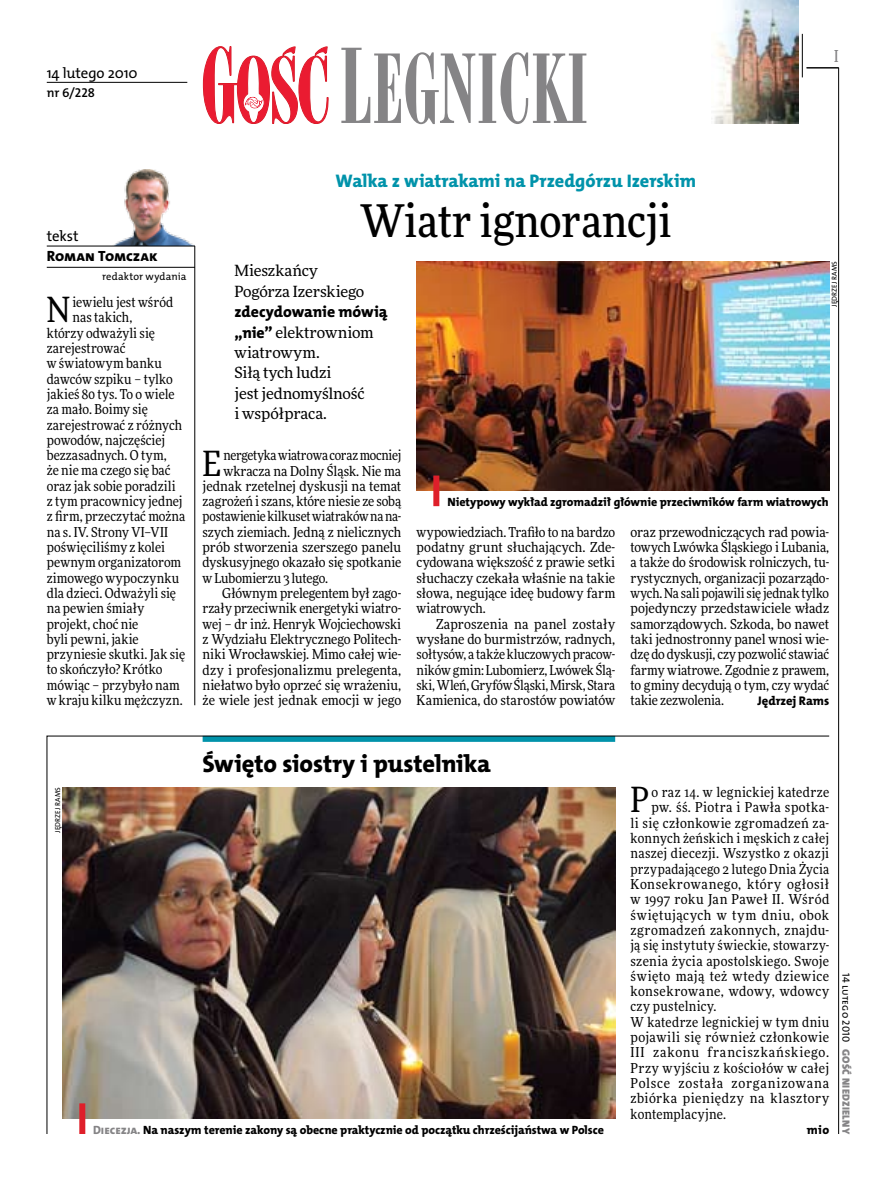
<style>
.page{position:relative;width:893px;height:1191px;background:#fff}
.page>*{position:absolute;margin:0;border:0;box-sizing:border-box;transform-origin:0 0}
.t1{font:500 45px "Freeday Narrow";color:#000}
.t2{font:34.8px "Freeday Narrow News";color:#000}
.t3{font:24.45px "The Mix HP8 Ex Bld";letter-spacing:.005em;color:#000}
.t4{font:18.3px "The Mix HP8 Ex Bld";letter-spacing:.005em;color:#0093aa}
.t5{font:500 16.5px "Freeday Narrow";color:#858486;scale:.9 1}
.t6{font:15.75px "The Mix HP8 Ex Bld";letter-spacing:.005em;color:#000}
.t7{font:15.45px/20.4px "Freeday News";letter-spacing:-.01em;color:#000}
.t8{font:14.85px "The Mix HP5 Plain";color:#000}
.t9{font:14.85px "The Mix HP8 Ex Bld";letter-spacing:-.005em;color:#000}
.t10{font:13.65px/15.3px "Freeday Narrow News";letter-spacing:.01em;color:#000;text-align:justify}
.t11{font:13.65px "Freeday Narrow News";letter-spacing:.03em;color:#000}
.t12{font:13.65px "Freeday Narrow News";letter-spacing:-.01em;color:#000}
.t13{font:13.65px "Freeday Narrow News";letter-spacing:.035em;color:#000}
.t14{font:13.65px "Freeday Narrow News";letter-spacing:-.015em;color:#000}
.t15{font:13.65px "Freeday Narrow News";letter-spacing:-.02em;color:#000}
.t16{font:13.65px "Freeday Narrow News";letter-spacing:.04em;color:#000}
.t17{font:13.65px "Freeday Narrow News";letter-spacing:.06em;color:#000}
.t18{font:13.65px "Freeday Narrow News";letter-spacing:.055em;color:#000}
.t19{font:13.65px "Freeday Narrow News";letter-spacing:.045em;color:#000}
.t20{font:12.9px "The Mix HP6 Se Bld";color:#000}
.t21{font:12.6px "The Mix HP8 Ex Bld";letter-spacing:-.005em;color:#000}
.t22{font:12.3px "The Mix HP8 Ex Bld";color:#000}
.t23{font:12px "The Mix HP8 Ex Bld";letter-spacing:-.005em;color:#000}
.t24{font:10.5px "The Mix HP5 Plain";letter-spacing:.01em;color:#000}
.t25{font:10.5px "The Mix HP9 Blk";letter-spacing:.025em;color:#858486}
.t26{font:7.2px "The Mix HP5 Plain";letter-spacing:.015em;color:#000}
.s1{font-family:"The Mix HP8 Ex Bld";font-size:15.75px}
.s2{color:#858486}
</style>
<div class="page">
<hr style="left:838px;top:68px;width:1px;height:1066px;background:#000">
<hr style="left:802px;top:34px;width:1px;height:43px;background:#000">
<svg style="left:47px;top:735px;width:783px;height:399px"></svg>
<hr style="left:195px;top:246px;width:1px;height:459px;background:#000">
<hr style="left:806px;top:68px;width:33px;height:1px;background:#000">
<svg style="left:203px;top:46px;width:126px;height:78px"></svg>
<svg style="left:341px;top:48px;width:245px;height:76px"></svg>
<img style="left:714px;top:0;width:84px;height:123px">
<img style="left:106px;top:169px;width:89px;height:77px">
<hr style="left:47px;top:246px;width:148px;height:1px;background:#000">
<hr style="left:47px;top:267px;width:148px;height:1px;background:#000">
<hr style="left:47px;top:82px;width:140px;height:1px;background:#000">
<img style="left:62px;top:787px;width:553px;height:331px">
<div style="left:79px;top:1103px;width:6px;height:31px;background:#df1f2a"></div>
<img style="left:417px;top:261px;width:412px;height:230px">
<div style="left:433px;top:475px;width:6px;height:31px;background:#df1f2a"></div>
<p class="t8" style="left:47px;top:63px;width:92px">14 lutego 2010</p>
<p class="t20" style="left:47px;top:85px;width:50px">nr 6/228</p>
<p class="t5" style="left:834px;top:46px;width:6px">I</p>
<p class="t8" style="left:47px;top:227px;width:33px">tekst</p>
<p class="t9" style="left:47px;top:247px;width:112px">Roman Tomczak</p>
<p class="t24" style="left:102px;top:270px;width:86px">redaktor wydania</p>
<h2 class="t2" style="left:47px;top:289px;width:25px">N</h2>
<p class="t10" style="left:72px;top:294px;width:102px">iewielu jest wśród</p>
<p class="t10" style="left:72px;top:310px;width:61px">nas takich,</p>
<p class="t10" style="left:47px;top:325px;width:110px">którzy odważyli się</p>
<p class="t10" style="left:47px;top:340px;width:80px">zarejestrować</p>
<p class="t10" style="left:47px;top:356px;width:117px">w światowym banku</p>
<p class="t10" style="left:47px;top:371px;width:128px">dawców szpiku – tylko</p>
<p class="t10" style="left:47px;top:386px;width:129px">jakieś 80 tys. To o wiele</p>
<p class="t10" style="left:47px;top:401px;width:103px">za mało. Boimy się</p>
<p class="t10" style="left:47px;top:417px;width:137px">zarejestrować z różnych</p>
<p class="t10" style="left:47px;top:432px;width:120px">powodów, najczęściej</p>
<p class="t10" style="left:47px;top:447px;width:122px">bezzasadnych. O tym,</p>
<p class="t10" style="left:47px;top:463px;width:125px">że nie ma czego się bać</p>
<p class="t10" style="left:47px;top:478px;width:131px">oraz jak sobie poradzili</p>
<p class="t10" style="left:47px;top:493px;width:137px">z tym pracownicy jednej</p>
<p class="t10" style="left:47px;top:509px;width:140px">z firm, przeczytać można</p>
<p class="t10" style="left:47px;top:524px;width:123px">na s. IV. Strony VI–VII</p>
<p class="t10" style="left:47px;top:539px;width:120px">poświęciliśmy z kolei</p>
<p class="t10" style="left:47px;top:554px;width:136px">pewnym organizatorom</p>
<p class="t10" style="left:47px;top:570px;width:134px">zimowego wypoczynku</p>
<p class="t10" style="left:47px;top:585px;width:131px">dla dzieci. Odważyli się</p>
<p class="t10" style="left:47px;top:600px;width:99px">na pewien śmiały</p>
<p class="t10" style="left:47px;top:616px;width:93px">projekt, choć nie</p>
<p class="t10" style="left:47px;top:631px;width:93px">byli pewni, jakie</p>
<p class="t10" style="left:47px;top:646px;width:140px">przyniesie skutki. Jak się</p>
<p class="t10" style="left:47px;top:662px;width:117px">to skończyło? Krótko</p>
<p class="t10" style="left:47px;top:677px;width:134px">mówiąc – przybyło nam</p>
<p class="t10" style="left:47px;top:692px;width:137px">w kraju kilku mężczyzn.</p>
<h3 class="t4" style="left:336px;top:169px;width:361px">Walka z wiatrakami na Przedgórzu Izerskim</h3>
<h1 class="t1" style="left:360px;top:193px;width:313px">Wiatr ignorancji</h1>
<p class="t7" style="left:234px;top:260px;width:131px">Mieszkańcy<br>Pogórza Izerskiego</p>
<p class="t6" style="left:234px;top:302px;width:155px">zdecydowanie mówią</p>
<p class="t7" style="left:234px;top:321px;width:141px"><span class="s1">„nie”</span> elektrowniom wiatrowym.<br>Siłą tych ludzi<br>jest jednomyślność<br>i współpraca.</p>
<p class="t26" style="left:830px;top:307px;width:47px;rotate:-90deg">jędrzej rams</p>
<h2 class="t2" style="left:203px;top:442px;width:20px">E</h2>
<p class="t15" style="left:223px;top:447px;width:179px">nergetyka wiatrowa coraz mocniej</p>
<p class="t10" style="left:223px;top:463px;width:179px">wkracza na Dolny Śląsk. Nie ma</p>
<p class="t10" style="left:203px;top:478px;width:200px">jednak rzetelnej dyskusji na temat</p>
<p class="t12" style="left:203px;top:493px;width:200px">zagrożeń i szans, które niesie ze sobą</p>
<p class="t12" style="left:203px;top:508px;width:200px">postawienie kilkuset wiatraków nana-</p>
<p class="t10" style="left:203px;top:524px;width:200px">szych ziemiach. Jedną z nielicznych</p>
<p class="t10" style="left:203px;top:539px;width:200px">prób stworzenia szerszego panelu</p>
<p class="t10" style="left:203px;top:555px;width:200px">dyskusyjnego okazało się spotkanie</p>
<p class="t14" style="left:203px;top:569px;width:127px">w Lubomierzu 3 lutego.</p>
<p class="t14" style="left:222px;top:585px;width:181px">Głównym prelegentem był zago-</p>
<p class="t12" style="left:203px;top:600px;width:200px">rzały przeciwnik energetyki wiatro-</p>
<p class="t12" style="left:203px;top:615px;width:200px">wej – dr inż. Henryk Wojciechowski</p>
<p class="t10" style="left:203px;top:631px;width:200px">z Wydziału Elektrycznego Politech-</p>
<p class="t10" style="left:203px;top:646px;width:200px">niki Wrocławskiej. Mimo całej wie-</p>
<p class="t10" style="left:203px;top:662px;width:200px">dzy i profesjonalizmu prelegenta,</p>
<p class="t10" style="left:203px;top:677px;width:200px">niełatwo było oprzeć się wrażeniu,</p>
<p class="t10" style="left:203px;top:692px;width:200px">że wiele jest jednak emocji w jego</p>
<p class="t23" style="left:448px;top:494px;width:383px">Nietypowy wykład zgromadził głównie przeciwników farm wiatrowych</p>
<p class="t10" style="left:417px;top:524px;width:200px">wypowiedziach. Trafiło to na bardzo podatny grunt słuchających. Zde&shy;cydowana większość z prawie setki słuchaczy czekała właśnie na takie słowa, negujące ideę budowy farm wiatrowych.</p>
<p class="t10" style="left:417px;top:616px;width:200px;text-indent:20px">Zaproszenia na panel zostały wysłane do burmistrzów, radnych, sołtysów, a także kluczowych pracow&shy;ników gmin: Lubomierz, Lwówek Ślą&shy;ski, Wleń, Gryfów Śląski, Mirsk, Stara Kamienica, do starostów powiatów</p>
<p class="t10" style="left:630px;top:524px;width:200px">oraz przewodniczących rad powia&shy;towych Lwówka Śląskiego i Lubania, a także do środowisk rolniczych, tu&shy;rystycznych, organizacji pozarządo&shy;wych. Na sali pojawilisię jednak tylko pojedynczy przedstawiciele władz samorządowych. Szkoda, bo nawet taki jednostronny panel wnosi wie&shy;dzę do dyskusji, czy pozwolić stawiać farmy wiatrowe. Zgodnie z prawem, to gminy decydują o tym, czy wydać takie zezwolenia.</p>
<p class="t21" style="left:758px;top:693px;width:73px">Jędrzej Rams</p>
<h3 class="t3" style="left:203px;top:747px;width:290px">Święto siostry i pustelnika</h3>
<p class="t26" style="left:53px;top:833px;width:47px;rotate:-90deg">Jędrzej Rams</p>
<p class="t23" style="left:93px;top:1122px;width:512px"><span class="s2">Diecezja.</span> Na naszym terenie zakony są obecne praktycznie od początku chrześcijaństwa w Polsce</p>
<h2 class="t2" style="left:630px;top:778px;width:20px">P</h2>
<p class="t10" style="left:651px;top:784px;width:179px">o raz 14. w legnickiej katedrze</p>
<p class="t10" style="left:651px;top:799px;width:179px">pw. śś. Piotra i Pawła spotka-</p>
<p class="t10" style="left:630px;top:815px;width:200px">li się członkowie zgromadzeń za-</p>
<p class="t10" style="left:630px;top:830px;width:200px">konnych żeńskich i męskich z całej</p>
<p class="t10" style="left:630px;top:845px;width:200px">naszej diecezji. Wszystko z okazji</p>
<p class="t10" style="left:630px;top:861px;width:200px">przypadającego 2 lutego Dnia Życia</p>
<p class="t16" style="left:630px;top:875px;width:200px">Konsekrowanego, który ogłosił</p>
<p class="t11" style="left:630px;top:891px;width:200px">w 1997 roku Jan Paweł II. Wśród</p>
<p class="t19" style="left:630px;top:906px;width:200px">świętujących w tym dniu, obok</p>
<p class="t11" style="left:630px;top:921px;width:200px">zgromadzeń zakonnych, znajdu-</p>
<p class="t10" style="left:630px;top:937px;width:200px">ją się instytuty świeckie, stowarzy-</p>
<p class="t10" style="left:630px;top:953px;width:200px">szenia życia apostolskiego. Swoje</p>
<p class="t13" style="left:630px;top:967px;width:200px">święto mają też wtedy dziewice</p>
<p class="t11" style="left:630px;top:983px;width:200px">konsekrowane, wdowy, wdowcy</p>
<p class="t10" style="left:630px;top:998px;width:87px">czy pustelnicy.</p>
<p class="t11" style="left:630px;top:1013px;width:200px">W katedrze legnickiej w tym dniu</p>
<p class="t10" style="left:630px;top:1029px;width:200px">pojawili się również członkowie</p>
<p class="t17" style="left:630px;top:1044px;width:200px">III zakonu franciszkańskiego.</p>
<p class="t11" style="left:630px;top:1059px;width:200px">Przy wyjściu z kościołów w całej</p>
<p class="t18" style="left:630px;top:1074px;width:200px">Polsce została zorganizowana</p>
<p class="t13" style="left:630px;top:1090px;width:200px">zbiórka pieniędzy na klasztory</p>
<p class="t10" style="left:630px;top:1106px;width:97px">kontemplacyjne.</p>
<p class="t22" style="left:807px;top:1122px;width:24px">mio</p>
<p class="t24" style="left:853px;top:972px;width:71px;rotate:90deg">14 lutego 2010</p>
<p class="t25" style="left:853px;top:1049px;width:86px;rotate:90deg">Gość Niedzielny</p>
</div>
